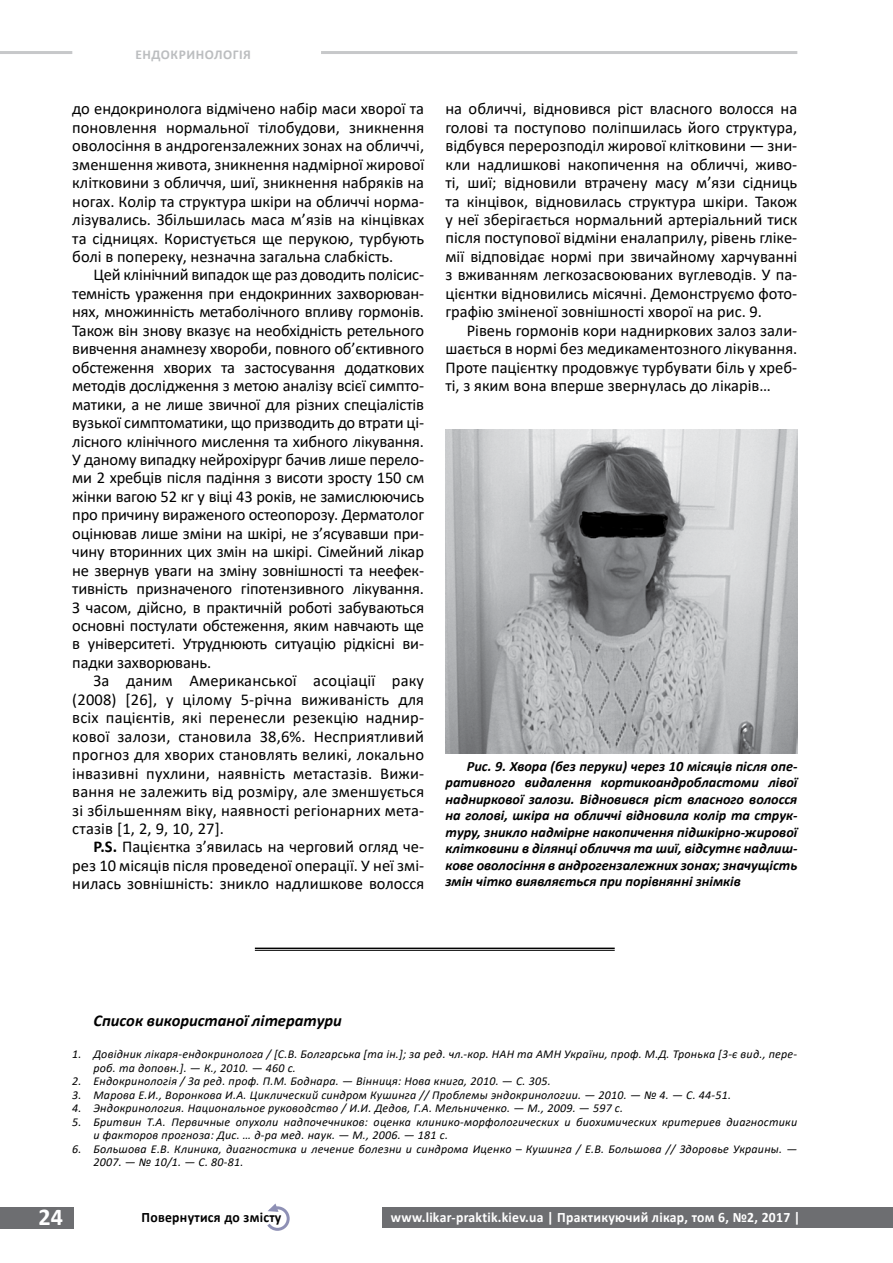
<style>
.page{position:relative;width:893px;height:1263px;background:#fff}
.page>*{position:absolute;margin:0;border:0;box-sizing:border-box;transform-origin:0 0}
.t1{font:700 24.15px "Calibri";color:#fff}
.t2{font:16.5px/18.5px "Calibri";color:#000;text-align:justify}
.t3{font:italic 700 16.5px "Calibri";color:#000}
.t4{font:700 14.4px "Calibri";letter-spacing:.02em;color:#fff;scale:.95 1}
.t5{font:700 14.4px "Calibri";letter-spacing:.02em;color:#000;scale:.95 1}
.t6{font:italic 700 14.25px/16.5px "Calibri";color:#000;text-align:justify}
.t7{font:700 13.5px "Calibri";letter-spacing:.04em;color:#bcbec0}
.t8{font:italic 12px/13.5px "Calibri";letter-spacing:.02em;color:#000}
.s1{font-weight:700}
</style>
<div class="page">
<div style="left:383px;top:1207px;width:510px;height:20px;background:#6d6e71"></div>
<div style="left:0;top:1207px;width:73px;height:21px;background:#6d6e71"></div>
<hr style="left:321px;top:51px;width:476px;height:3px;background:#939598">
<hr style="left:0;top:51px;width:72px;height:3px;background:#939598">
<svg style="left:267px;top:1203px;width:23px;height:28px"></svg>
<img style="left:446px;top:430px;width:351px;height:324px">
<hr style="left:255px;top:947px;width:360px;height:2px;background:#000">
<hr style="left:255px;top:950px;width:360px;height:1px;background:#000">
<p class="t7" style="left:135px;top:45px;width:117px">ЕНДОКРИНОЛОГІЯ</p>
<p class="t2" style="left:72px;top:99px;width:353px">до ендокринолога відмічено набір маси хворої та поновлення нормальної тілобудови, зникнення оволосіння в андрогензалежних зонах на обличчі, зменшення живота, зникнення надмірної жирової клітковини з обличчя, шиї, зникнення набряків на ногах. Колір та структура шкіри на обличчі норма&shy;лізувались. Збільшилась маса м’язів на кінцівках та сідницях. Користується ще перукою, турбують болі в попереку, незначна загальна слабкість.</p>
<p class="t2" style="left:72px;top:265px;width:353px;text-indent:21px">Цей клінічний випадок ще раз доводить полісис&shy;темність ураження при ендокринних захворюван&shy;нях, множинність метаболічного впливу гормонів.<br>Також він знову вказує на необхідність ретельного вивчення анамнезу хвороби, повного об’єктивного обстеження хворих та застосування додаткових методів дослідження з метою аналізу всієї симпто&shy;матики, а не лише звичної для різних спеціалістів вузької симптоматики, що призводить до втрати ці&shy;лісного клінічного мислення та хибного лікування.<br>У даному випадку нейрохірург бачив лише перело&shy;ми 2 хребців після падіння з висоти зросту 150 см жінки вагою 52 кг у віці 43 років, не замислюючись про причину вираженого остеопорозу. Дерматолог оцінював лише зміни на шкірі, не з’ясувавши при&shy;чину вторинних цих змін на шкірі. Сімейний лікар не звернув уваги на зміну зовнішності та неефек&shy;тивність призначеного гіпотензивного лікування.<br>З часом, дійсно, в практичній роботі забуваються основні постулати обстеження, яким навчають ще в університеті. Утруднюють ситуацію рідкісні ви&shy;падки захворювань.</p>
<p class="t2" style="left:72px;top:671px;width:353px;text-indent:21px">За даним Американської асоціації раку (2008) [26], у цілому 5-річна виживаність для всіх пацієнтів, які перенесли резекцію наднир&shy;кової залози, становила 38,6%. Несприятливий прогноз для хворих становлять великі, локально інвазивні пухлини, наявність метастазів. Вижи&shy;вання не залежить від розміру, але зменшується зі збільшенням віку, наявності регіонарних мета&shy;стазів [1, 2, 9, 10, 27].</p>
<p class="t2" style="left:72px;top:837px;width:353px;text-indent:21px"><span class="s1">P.S.</span> Пацієнтка з’явилась на черговий огляд че&shy;рез 10 місяців після проведеної операції. У неї змі&shy;нилась зовнішність: зникло надлишкове волосся</p>
<p class="t2" style="left:445px;top:99px;width:353px">на обличчі, відновився ріст власного волосся на голові та поступово поліпшилась його структура, відбувся перерозподіл жирової клітковини — зни&shy;кли надлишкові накопичення на обличчі, живо&shy;ті, шиї; відновили втрачену масу м’язи сідниць та кінцівок, відновилась структура шкіри. Також у неї зберігається нормальний артеріальний тиск після поступової відміни еналаприлу, рівень гліке&shy;мії відповідає нормі при звичайному харчуванні з вживанням легкозасвоюваних вуглеводів. У па&shy;цієнтки відновились місячні. Демонструємо фото&shy;графію зміненої зовнішності хворої на рис. 9.</p>
<p class="t2" style="left:445px;top:321px;width:353px;text-indent:21px">Рівень гормонів кори надниркових залоз зали&shy;шається в нормі без медикаментозного лікування.<br>Проте пацієнтку продовжує турбувати біль у хреб&shy;ті, з яким вона вперше звернулась до лікарів…</p>
<p class="t6" style="left:446px;top:757px;width:353px;text-indent:21px">Рис. 9. Хвора (без перуки) через 10 місяців після опе&shy;ративного видалення кортикоандробластоми лівої надниркової залози. Відновився ріст власного волосся на голові, шкіра на обличчі відновила колір та струк&shy;туру, зникло надмірне накопичення підшкірно-жирової клітковини в ділянці обличчя та шиї, відсутнє надлиш&shy;кове оволосіння в андрогензалежних зонах; значущість змін чітко виявляється при порівнянні знімків</p>
<p class="t3" style="left:93px;top:1009px;width:250px">Список використаної літератури</p>
<p class="t8" style="left:93px;top:1047px;width:705px;text-indent:-21px">1. Довідник лікаря-ендокринолога / [С.В. Болгарська [та ін.]; за ред. чл.-кор. НАН та АМН України, проф. М.Д. Тронька [3-є вид., пере&shy;роб. та доповн.]. — К., 2010. — 460 с.</p>
<p class="t8" style="left:72px;top:1074px;width:480px">2. Ендокринологія / За ред. проф. П.М. Боднара. — Вінниця: Нова книга, 2010. — С. 305.</p>
<p class="t8" style="left:72px;top:1087px;width:660px">3. Марова Е.И., Воронкова И.А. Циклический синдром Кушинга // Проблемы эндокринологии. — 2010. — № 4. — С. 44-51.</p>
<p class="t8" style="left:72px;top:1101px;width:552px">4. Эндокринология. Национальное руководство / И.И. Дедов, Г.А. Мельниченко. — М., 2009. — 597 с.</p>
<p class="t8" style="left:93px;top:1114px;width:705px;text-indent:-21px">5. Бритвин Т.А. Первичные опухоли надпочечников: оценка клинико-морфологических и биохимических критериев диагностики и факторов прогноза: Дис. … д-ра мед. наук. — М., 2006. — 181 с.</p>
<p class="t8" style="left:93px;top:1141px;width:705px;text-indent:-21px">6. Большова Е.В. Клиника, диагностика и лечение болезни и синдрома Иценко – Кушинга / Е.В. Большова // Здоровье Украины. —<br>2007. — № 10/1. — С. 80-81.</p>
<h1 class="t1" style="left:38px;top:1200px;width:26px">24</h1>
<p class="t5" style="left:142px;top:1206px;width:149px">Повернутися до змісту</p>
<p class="t4" style="left:391px;top:1207px;width:432px">www.likar-praktik.kiev.ua | Практикуючий лікар, том 6, №2, 2017 |</p>
</div>
